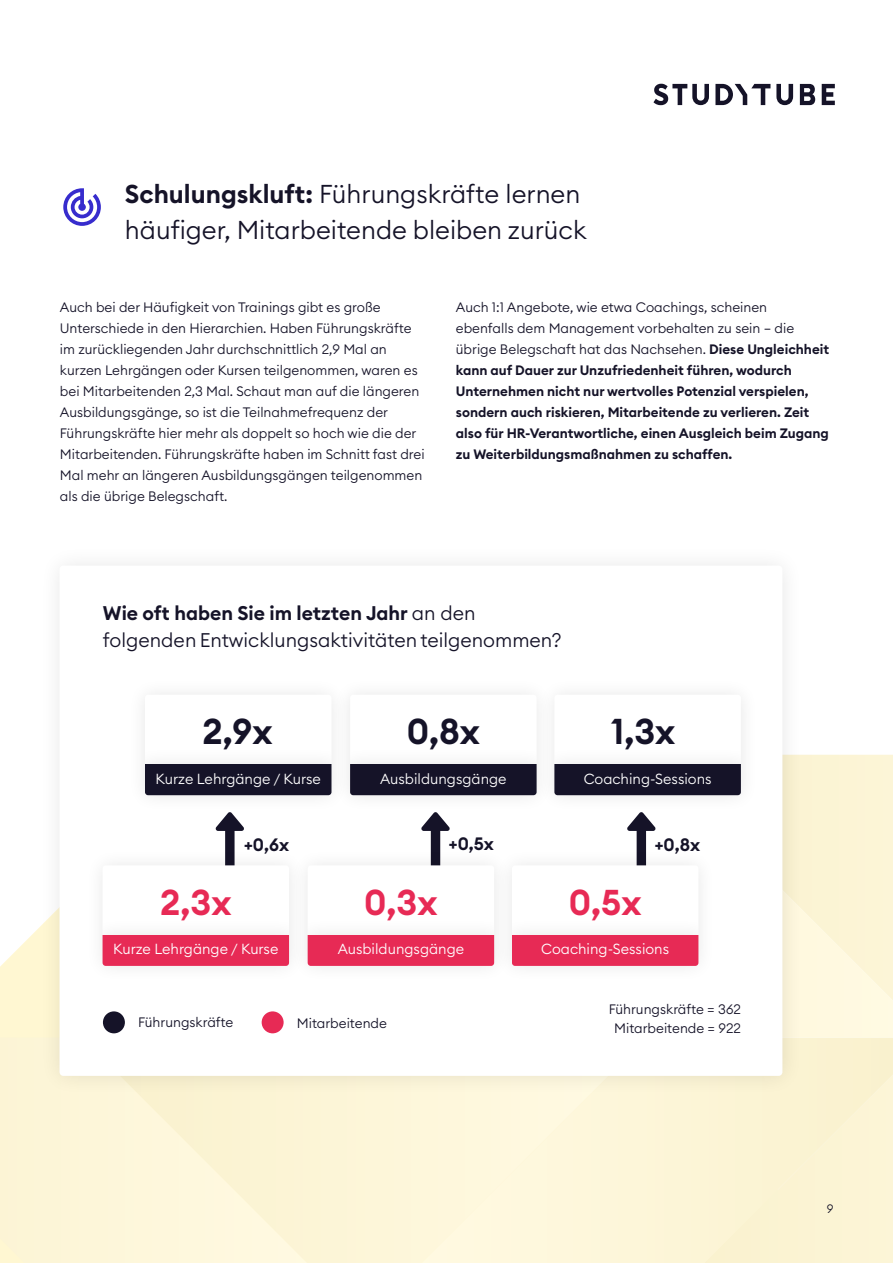
<style>
.page{position:relative;width:893px;height:1263px;background:#fff}
.page>*{position:absolute;margin:0;border:0;box-sizing:border-box;transform-origin:0 0}
.t1{font:600 35.4px "Euclid Circular B";color:#151328}
.t2{font:600 35.4px "Euclid Circular B";color:#e72a55}
.t3{font:300 25.5px/36px "Euclid Circular B";color:#151328}
.t4{font:300 19.5px/27px "Euclid Circular B";color:#151328}
.t5{font:600 17.7px "Euclid Circular B";color:#151328}
.t6{font:300 14.4px "Euclid Circular B";color:#fff}
.t7{font:300 13.5px/21px "Euclid Circular B";color:#151328}
.t8{font:600 13.5px/21px "Euclid Circular B";color:#151328}
.t9{font:300 12px "Euclid Circular B";color:#151328}
.s1{font-weight:600}
.s2{font-weight:300}
</style>
<div class="page">
<svg style="left:0;top:928px;width:39px;height:109px;fill:#fff7d2"></svg>
<div style="left:804px;top:755px;width:89px;height:64px;background:#fcf4d5"></div>
<div style="left:307px;top:1097px;width:115px;height:166px;background:#fdf6d8"></div>
<div style="left:0;top:1037px;width:307px;height:226px;background:#fdf5d8"></div>
<div style="left:422px;top:1037px;width:471px;height:226px;background:#fcf5d7"></div>
<svg style="left:804px;top:819px;width:89px;height:218px;background:#fcf6d9"></svg>
<div style="left:39px;top:545px;width:765px;height:552px;background:#000;opacity:.1"></div>
<div style="left:60px;top:566px;width:722px;height:510px;background:#fff;border-radius:4px"></div>
<div style="left:103px;top:1011px;width:22px;height:22px;background:#151328;border-radius:50%"></div>
<div style="left:262px;top:1011px;width:22px;height:22px;background:#e72a55;border-radius:50%"></div>
<div style="left:145px;top:747px;width:186px;height:48px;background:#fbfbfb"></div>
<div style="left:145px;top:764px;width:186px;height:31px;background:#151328"></div>
<div style="left:333px;top:677px;width:222px;height:136px;background:#fbfbfb"></div>
<div style="left:350px;top:695px;width:187px;height:100px;background:#fff;border-radius:3px"></div>
<div style="left:350px;top:747px;width:187px;height:48px;background:#fbfbfb"></div>
<div style="left:350px;top:764px;width:187px;height:31px;background:#151328"></div>
<div style="left:537px;top:677px;width:222px;height:136px;background:#fbfbfb"></div>
<div style="left:554px;top:695px;width:187px;height:100px;background:#fff;border-radius:3px"></div>
<div style="left:554px;top:747px;width:187px;height:48px;background:#fbfbfb"></div>
<div style="left:554px;top:764px;width:187px;height:31px;background:#151328"></div>
<svg style="left:216px;top:812px;width:28px;height:36px"></svg>
<svg style="left:421px;top:812px;width:29px;height:36px"></svg>
<svg style="left:627px;top:812px;width:29px;height:36px"></svg>
<div style="left:103px;top:917px;width:186px;height:49px;background:#fbfbfb"></div>
<div style="left:103px;top:935px;width:186px;height:31px;background:#e72a55"></div>
<div style="left:290px;top:848px;width:222px;height:135px;background:#fafafa"></div>
<div style="left:308px;top:865px;width:186px;height:101px;background:#fff;border-radius:3px"></div>
<div style="left:308px;top:917px;width:186px;height:49px;background:#fbfbfb"></div>
<div style="left:308px;top:935px;width:186px;height:31px;background:#e72a55"></div>
<div style="left:494px;top:848px;width:222px;height:135px;background:#fbfbfb"></div>
<div style="left:512px;top:865px;width:186px;height:101px;background:#fff;border-radius:3px"></div>
<div style="left:512px;top:917px;width:186px;height:49px;background:#fbfbfb"></div>
<div style="left:512px;top:935px;width:186px;height:31px;background:#e72a55"></div>
<svg style="left:63px;top:188px;width:38px;height:38px"></svg>
<svg style="left:776px;top:84px;width:17px;height:21px"></svg>
<svg style="left:822px;top:84px;width:13px;height:21px"></svg>
<svg style="left:800px;top:84px;width:15px;height:21px"></svg>
<svg style="left:715px;top:84px;width:55px;height:21px"></svg>
<svg style="left:653px;top:84px;width:56px;height:21px"></svg>
<h2 class="t3" style="left:125px;top:176px;width:463px"><span class="s1">Schulungskluft:</span> Führungskräfte lernen häufiger, Mitarbeitende bleiben zurück</h2>
<p class="t7" style="left:60px;top:296px;width:366px">Auch bei der Häufigkeit von Trainings gibt es große Unterschiede in den Hierarchien. Haben Führungskräfte im zurückliegenden Jahr durchschnittlich 2,9 Mal an kurzen Lehrgängen oder Kursen teilgenommen, waren es bei Mitarbeitenden 2,3 Mal. Schaut man auf die längeren Ausbildungsgänge, so ist die Teilnahmefrequenz der Führungskräfte hier mehr als doppelt so hoch wie die der Mitarbeitenden. Führungskräfte haben im Schnitt fast drei Mal mehr an längeren Ausbildungsgängen teilgenommen als die übrige Belegschaft.</p>
<p class="t8" style="left:456px;top:296px;width:375px"><span class="s2">Auch 1:1 Angebote, wie etwa Coachings, scheinen<br>ebenfalls dem Management vorbehalten zu sein – die übrige Belegschaft hat das Nachsehen.</span> Diese Ungleichheit kann auf Dauer zur Unzufriedenheit führen, wodurch Unternehmen nicht nur wertvolles Potenzial verspielen, sondern auch riskieren, Mitarbeitende zu verlieren. Zeit also für HR-Verantwortliche, einen Ausgleich beim Zugang zu Weiterbildungsmaßnahmen zu schaffen.</p>
<h3 class="t4" style="left:103px;top:599px;width:460px"><span class="s1">Wie oft haben Sie im letzten Jahr</span> an den folgenden Entwicklungsaktivitäten teilgenommen?</h3>
<h1 class="t1" style="left:203px;top:708px;width:71px">2,9x</h1>
<p class="t6" style="left:156px;top:769px;width:167px">Kurze Lehrgänge / Kurse</p>
<h1 class="t1" style="left:407px;top:708px;width:75px">0,8x</h1>
<p class="t6" style="left:380px;top:769px;width:128px">Ausbildungsgänge</p>
<h1 class="t1" style="left:611px;top:708px;width:65px">1,3x</h1>
<p class="t6" style="left:584px;top:769px;width:129px">Coaching-Sessions</p>
<h3 class="t5" style="left:244px;top:833px;width:46px">+0,6x</h3>
<h3 class="t5" style="left:449px;top:833px;width:46px">+0,5x</h3>
<h3 class="t5" style="left:655px;top:833px;width:47px">+0,8x</h3>
<h1 class="t2" style="left:160px;top:879px;width:73px">2,3x</h1>
<p class="t6" style="left:113px;top:940px;width:167px">Kurze Lehrgänge / Kurse</p>
<h1 class="t2" style="left:364px;top:879px;width:75px">0,3x</h1>
<p class="t6" style="left:338px;top:940px;width:128px">Ausbildungsgänge</p>
<p class="t7" style="left:138px;top:1012px;width:97px">Führungskräfte</p>
<p class="t7" style="left:297px;top:1012px;width:92px">Mitarbeitende</p>
<h1 class="t2" style="left:569px;top:879px;width:74px">0,5x</h1>
<p class="t6" style="left:541px;top:940px;width:129px">Coaching-Sessions</p>
<p class="t7" style="left:609px;top:999px;width:134px;line-height:19.5px;text-align:center">Führungskräfte = 362<br>Mitarbeitende = 922</p>
<p class="t9" style="left:827px;top:1201px;width:8px">9</p>
</div>
